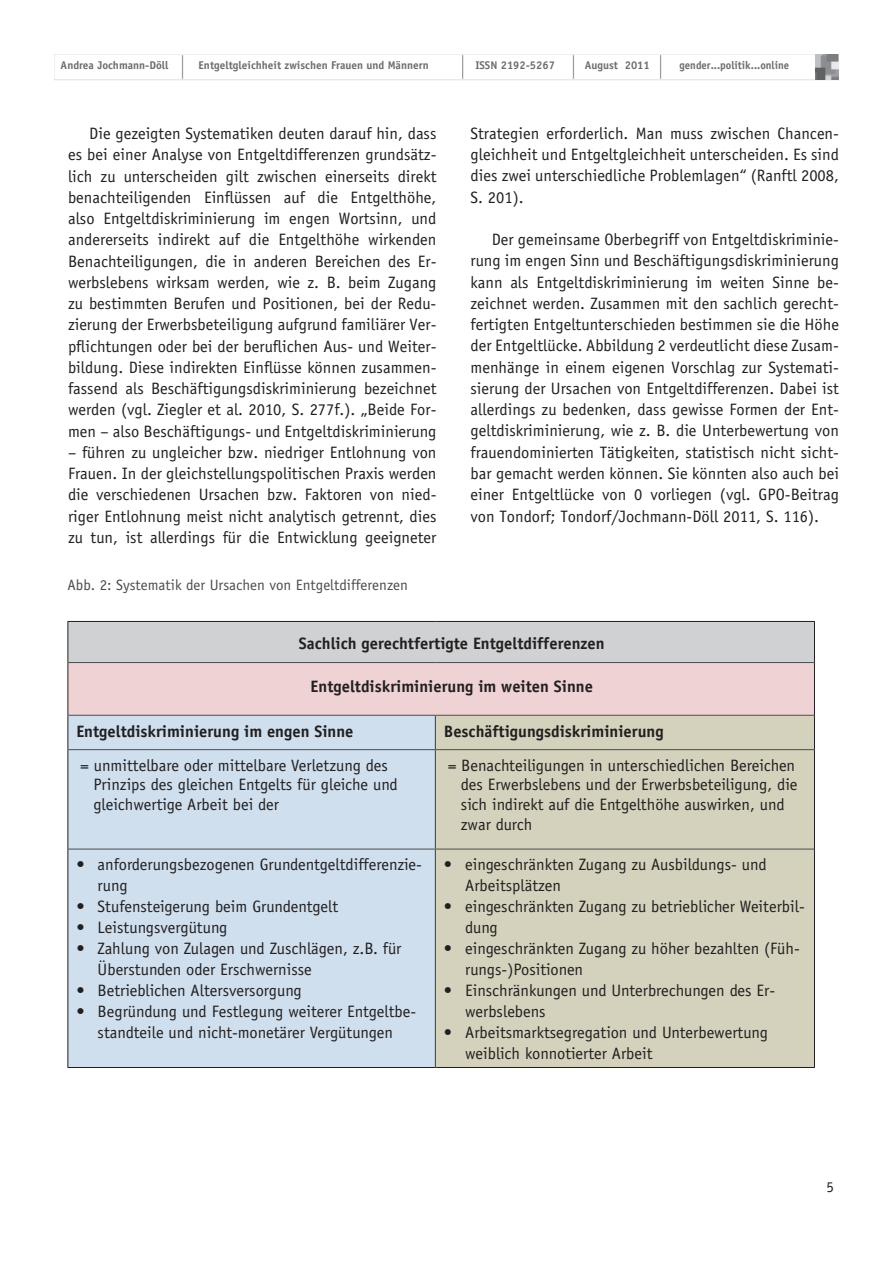
<style>
.page{position:relative;width:893px;height:1263px;background:#fff}
.page>*{position:absolute;margin:0;border:0;box-sizing:border-box;transform-origin:0 0}
.t1{font:16.5px/21.3px "Officina Sans";color:#231f20}
.t2{font:700 16.5px "Officina Sans";color:#231f20}
.t3{font:15px "Officina Sans";color:#4b4c4d}
.t4{font:15px "Officina Sans";color:#231f20}
.t5{font:700 11.25px "Officina Sans";color:#6c6d70}
.t6{font:700 11.25px "Officina Sans";color:#6c6d70;scale:.95 1}
</style>
<div class="page">
<img style="left:815px;top:54px;width:23px;height:25px">
<svg style="left:182px;top:55px;width:1px;height:24px"></svg>
<svg style="left:573px;top:55px;width:1px;height:24px"></svg>
<svg style="left:660px;top:55px;width:1px;height:24px"></svg>
<svg style="left:462px;top:55px;width:1px;height:24px"></svg>
<div style="left:68px;top:621px;width:746px;height:41px;background:#cfd1d2"></div>
<div style="left:68px;top:662px;width:746px;height:53px;background:#efd3d4"></div>
<div style="left:69px;top:716px;width:366px;height:351px;background:#cfdfee"></div>
<div style="left:436px;top:716px;width:378px;height:351px;background:#d4d2bd"></div>
<hr style="left:68px;top:622px;width:1px;height:40px;background:#231f20">
<hr style="left:814px;top:622px;width:1px;height:40px;background:#231f20">
<hr style="left:68px;top:662px;width:1px;height:53px;background:#231f20">
<hr style="left:814px;top:662px;width:1px;height:53px;background:#231f20">
<hr style="left:68px;top:715px;width:1px;height:35px;background:#231f20">
<hr style="left:814px;top:715px;width:1px;height:35px;background:#231f20">
<hr style="left:68px;top:750px;width:1px;height:99px;background:#231f20">
<hr style="left:814px;top:750px;width:1px;height:99px;background:#231f20">
<hr style="left:68px;top:849px;width:1px;height:218px;background:#231f20">
<hr style="left:814px;top:849px;width:1px;height:218px;background:#231f20">
<hr style="left:68px;top:1067px;width:367px;height:1px;background:#231f20">
<hr style="left:435px;top:1067px;width:380px;height:1px;background:#231f20">
<hr style="left:68px;top:662px;width:367px;height:1px;background:#4b4c4d">
<hr style="left:435px;top:662px;width:379px;height:1px;background:#4b4c4d">
<hr style="left:68px;top:715px;width:367px;height:1px;background:#4b4c4d">
<hr style="left:435px;top:715px;width:379px;height:1px;background:#4b4c4d">
<hr style="left:68px;top:749px;width:367px;height:1px;background:#4b4c4d">
<hr style="left:435px;top:749px;width:379px;height:1px;background:#4b4c4d">
<hr style="left:68px;top:849px;width:367px;height:1px;background:#4b4c4d">
<hr style="left:435px;top:849px;width:379px;height:1px;background:#4b4c4d">
<hr style="left:435px;top:716px;width:1px;height:33px;background:#4b4c4d">
<hr style="left:435px;top:750px;width:1px;height:99px;background:#4b4c4d">
<hr style="left:435px;top:849px;width:1px;height:218px;background:#4b4c4d">
<hr style="left:68px;top:621px;width:367px;height:1px;background:#231f20">
<hr style="left:435px;top:621px;width:380px;height:1px;background:#231f20">
<p class="t5" style="left:61px;top:58px;width:109px">Andrea Jochmann-Döll</p>
<p class="t5" style="left:199px;top:58px;width:232px">Entgeltgleichheit zwischen Frauen und Männern</p>
<p class="t5" style="left:475px;top:58px;width:81px">ISSN 2192-5267</p>
<p class="t5" style="left:585px;top:58px;width:66px">August 2011</p>
<p class="t6" style="left:680px;top:58px;width:117px">gender...politik...online</p>
<p class="t1" style="left:68px;top:123px;width:370px;text-align:justify;text-indent:21px">Die gezeigten Systematiken deuten darauf hin, dass es bei einer Analyse von Entgeltdifferenzen grundsätz&shy;lich zu unterscheiden gilt zwischen einerseits direkt benachteiligenden Einflüssen auf die Entgelthöhe, also Entgeltdiskriminierung im engen Wortsinn, und andererseits indirekt auf die Entgelthöhe wirkenden Benachteiligungen, die in anderen Bereichen des Er&shy;werbslebens wirksam werden, wie z. B. beim Zugang zu bestimmten Berufen und Positionen, bei der Redu&shy;zierung der Erwerbsbeteiligung aufgrund familiärer Ver&shy;pflichtungen oder bei der beruflichen Aus- und Weiter&shy;bildung. Diese indirekten Einflüsse können zusammen&shy;fassend als Beschäftigungsdiskriminierung bezeichnet werden (vgl. Ziegler et al. 2010, S. 277f.). „Beide For&shy;men – also Beschäftigungs- und Entgeltdiskriminierung</p>
<p class="t1" style="left:68px;top:442px;width:370px;text-align:justify">– führen zu ungleicher bzw. niedriger Entlohnung von Frauen. In der gleichstellungspolitischen Praxis werden die verschiedenen Ursachen bzw. Faktoren von nied&shy;riger Entlohnung meist nicht analytisch getrennt, dies zu tun, ist allerdings für die Entwicklung geeigneter</p>
<p class="t3" style="left:68px;top:576px;width:342px">Abb. 2: Systematik der Ursachen von Entgeltdifferenzen</p>
<p class="t1" style="left:470px;top:123px;width:370px;text-align:justify">Strategien erforderlich. Man muss zwischen Chancen&shy;gleichheit und Entgeltgleichheit unterscheiden. Es sind dies zwei unterschiedliche Problemlagen“ (Ranftl 2008, S. 201).</p>
<p class="t1" style="left:470px;top:229px;width:370px;text-align:justify;text-indent:21px">Der gemeinsame Oberbegriff von Entgeltdiskriminie&shy;rung im engen Sinn und Beschäftigungsdiskriminierung kann als Entgeltdiskriminierung im weiten Sinne be&shy;zeichnet werden. Zusammen mit den sachlich gerecht&shy;fertigten Entgeltunterschieden bestimmen sie die Höhe der Entgeltlücke. Abbildung 2 verdeutlicht diese Zusam&shy;menhänge in einem eigenen Vorschlag zur Systemati&shy;sierung der Ursachen von Entgeltdifferenzen. Dabei ist allerdings zu bedenken, dass gewisse Formen der Ent&shy;geltdiskriminierung, wie z. B. die Unterbewertung von frauendominierten Tätigkeiten, statistisch nicht sicht&shy;bar gemacht werden können. Sie könnten also auch bei einer Entgeltlücke von 0 vorliegen (vgl. GPO-Beitrag von Tondorf; Tondorf/Jochmann-Döll 2011, S. 116).</p>
<p class="t2" style="left:299px;top:633px;width:307px">Sachlich gerechtfertigte Entgeltdifferenzen</p>
<p class="t2" style="left:311px;top:676px;width:284px">Entgeltdiskriminierung im weiten Sinne</p>
<p class="t2" style="left:76px;top:721px;width:279px">Entgeltdiskriminierung im engen Sinne</p>
<p class="t2" style="left:444px;top:721px;width:221px">Beschäftigungsdiskriminierung</p>
<p class="t1" style="left:93px;top:755px;width:306px;line-height:19.8px;text-indent:-13px">= unmittelbare oder mittelbare Verletzung des<br>Prinzips des gleichen Entgelts für gleiche und gleichwertige Arbeit bei der</p>
<p class="t1" style="left:461px;top:755px;width:338px;line-height:19.8px;text-indent:-13px">= Benachteiligungen in unterschiedlichen Bereichen des Erwerbslebens und der Erwerbsbeteiligung, die sich indirekt auf die Entgelthöhe auswirken, und zwar durch</p>
<p class="t1" style="left:98px;top:854px;width:326px;text-indent:-21px">• anforderungsbezogenen Grundentgeltdifferenzie&shy;rung</p>
<p class="t1" style="left:76px;top:896px;width:263px">• Stufensteigerung beim Grundentgelt</p>
<p class="t1" style="left:76px;top:917px;width:153px">• Leistungsvergütung</p>
<p class="t1" style="left:98px;top:938px;width:305px;text-indent:-21px">• Zahlung von Zulagen und Zuschlägen, z.B. für<br>Überstunden oder Erschwernisse</p>
<p class="t1" style="left:76px;top:980px;width:227px">• Betrieblichen Altersversorgung</p>
<p class="t1" style="left:76px;top:1001px;width:341px;text-align:center">• Begründung und Festlegung weiterer Entgeltbe&shy;standteile und nicht-monetärer Vergütungen</p>
<p class="t1" style="left:465px;top:854px;width:303px;text-indent:-21px">• eingeschränkten Zugang zu Ausbildungs- und<br>Arbeitsplätzen</p>
<p class="t1" style="left:465px;top:896px;width:341px;text-indent:-21px">• eingeschränkten Zugang zu betrieblicher Weiterbil&shy;dung</p>
<p class="t1" style="left:465px;top:938px;width:336px;text-indent:-21px">• eingeschränkten Zugang zu höher bezahlten (Füh&shy;rungs-)Positionen</p>
<p class="t1" style="left:465px;top:980px;width:312px;text-indent:-21px">• Einschränkungen und Unterbrechungen des Er&shy;werbslebens</p>
<p class="t1" style="left:465px;top:1022px;width:304px;text-indent:-21px">• Arbeitsmarktsegregation und Unterbewertung weiblich konnotierter Arbeit</p>
<p class="t4" style="left:826px;top:1178px;width:9px">5</p>
</div>
